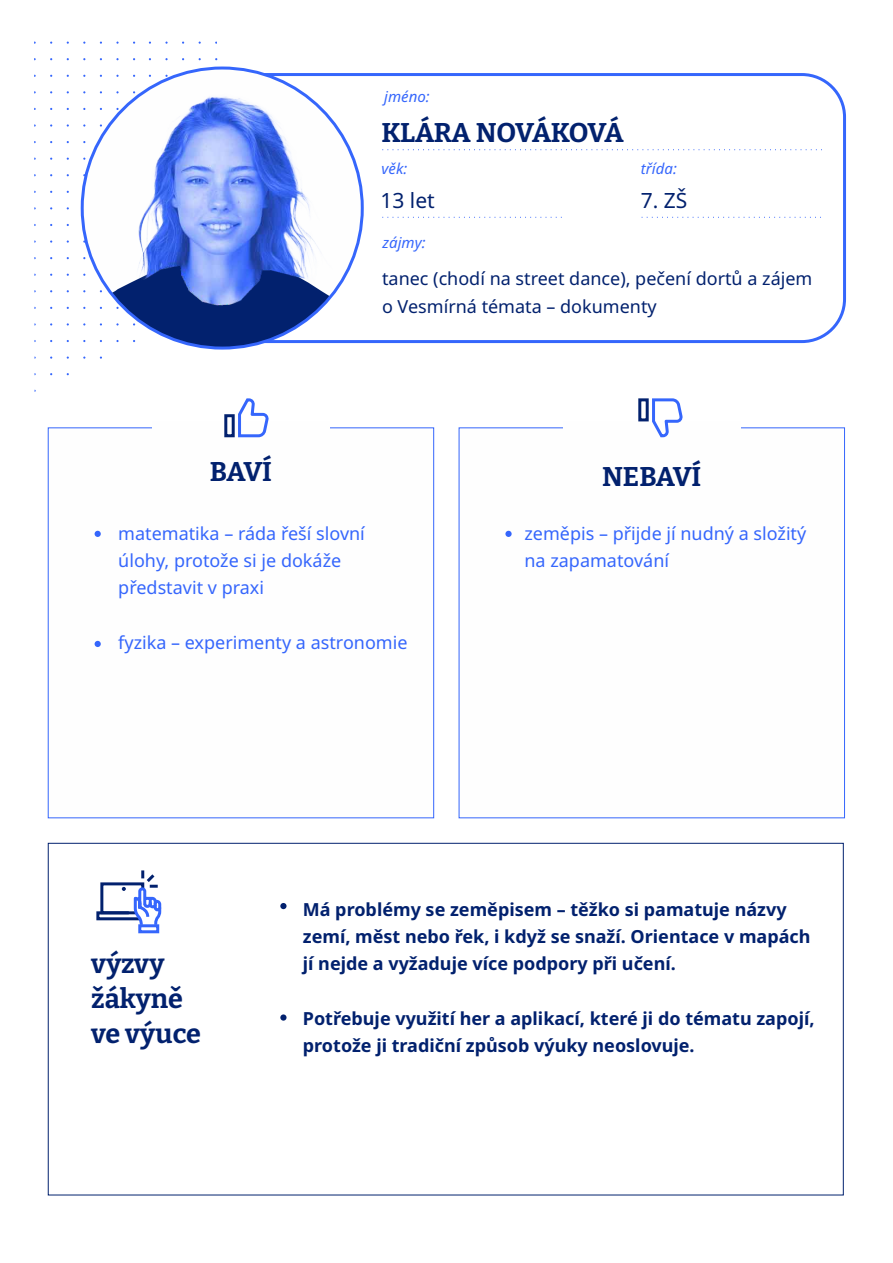
<style>
.page{position:relative;width:893px;height:1263px;background:#fff}
.page>*{position:absolute;margin:0;border:0;box-sizing:border-box;transform-origin:0 0}
.t1{font:700 27px/35.2px "Bitter";letter-spacing:-.015em;color:#02216e}
.t2{font:21px "Noto Sans";color:#02216e}
.t3{font:700 18px/27.3px "Noto Sans";color:#02216e}
.t4{font:18px/27.3px "Noto Sans";color:#3566fc}
.t5{font:18px/27.3px "Noto Sans";color:#02216e}
.t6{font:italic 15px "Noto Sans";color:#3566fc}
</style>
<div class="page">
<svg style="left:47px;top:427px;width:388px;height:392px"></svg>
<svg style="left:458px;top:427px;width:387px;height:392px"></svg>
<div style="left:563px;top:421px;width:177px;height:16px;background:#fefefe"></div>
<div style="left:152px;top:421px;width:178px;height:16px;background:#fefefe"></div>
<svg style="left:652px;top:398px;width:31px;height:39px"></svg>
<div style="left:638px;top:398px;width:11px;height:23px;border:3px solid #02216e"></div>
<svg style="left:238px;top:398px;width:31px;height:39px"></svg>
<div style="left:224px;top:414px;width:11px;height:23px;border:3px solid #02216e"></div>
<svg style="left:95px;top:531px;width:6px;height:6px"></svg>
<svg style="left:95px;top:641px;width:6px;height:6px"></svg>
<div style="left:505px;top:531px;width:7px;height:6px;background:#3566fc;border-radius:50%"></div>
<div style="left:280px;top:903px;width:7px;height:6px;background:#02216e;border-radius:50%"></div>
<svg style="left:280px;top:1014px;width:7px;height:7px"></svg>
<div style="left:184px;top:73px;width:662px;height:270px;border:3px solid #3566fc;border-radius:43px"></div>
<img style="left:82px;top:79px;width:278px;height:267px">
<svg style="left:382px;top:149px;width:440px;height:1px"></svg>
<svg style="left:382px;top:217px;width:180px;height:1px"></svg>
<svg style="left:642px;top:217px;width:179px;height:1px"></svg>
<div style="left:138px;top:924px;width:21px;height:9px;border:3px solid #3566fc"></div>
<svg style="left:96px;top:870px;width:66px;height:58px"></svg>
<svg style="left:150px;top:885px;width:8px;height:3px"></svg>
<p class="t6" style="left:384px;top:86px;width:47px">jméno:</p>
<h1 class="t1" style="left:381px;top:115px;width:244px">KLÁRA NOVÁKOVÁ</h1>
<p class="t6" style="left:382px;top:158px;width:27px">věk:</p>
<p class="t2" style="left:380px;top:186px;width:56px">13 let</p>
<p class="t6" style="left:383px;top:232px;width:45px">zájmy:</p>
<p class="t6" style="left:641px;top:158px;width:37px">třída:</p>
<p class="t2" style="left:641px;top:186px;width:48px">7. ZŠ</p>
<p class="t5" style="left:382px;top:265px;width:432px">tanec (chodí na street dance), pečení dortů a zájem o Vesmírná témata – dokumenty</p>
<h1 class="t1" style="left:210px;top:454px;width:64px">BAVÍ</h1>
<h1 class="t1" style="left:602px;top:460px;width:101px">NEBAVÍ</h1>
<p class="t4" style="left:118px;top:519px;width:248px">matematika – ráda řeší slovní úlohy, protože si je dokáže představit v praxi</p>
<p class="t4" style="left:118px;top:628px;width:291px">fyzika – experimenty a astronomie</p>
<p class="t4" style="left:524px;top:519px;width:283px">zeměpis – přijde jí nudný a složitý na zapamatování</p>
<h1 class="t1" style="left:91px;top:946px;width:111px">výzvy žákyně ve výuce</h1>
<p class="t3" style="left:303px;top:895px;width:509px">Má problémy se zeměpisem – těžko si pamatuje názvy zemí, měst nebo řek, i když se snaží. Orientace v mapách jí nejde a vyžaduje více podpory při učení.</p>
<p class="t3" style="left:303px;top:1004px;width:513px">Potřebuje využití her a aplikací, které ji do tématu zapojí, protože ji tradiční způsob výuky neoslovuje.</p>
</div>
